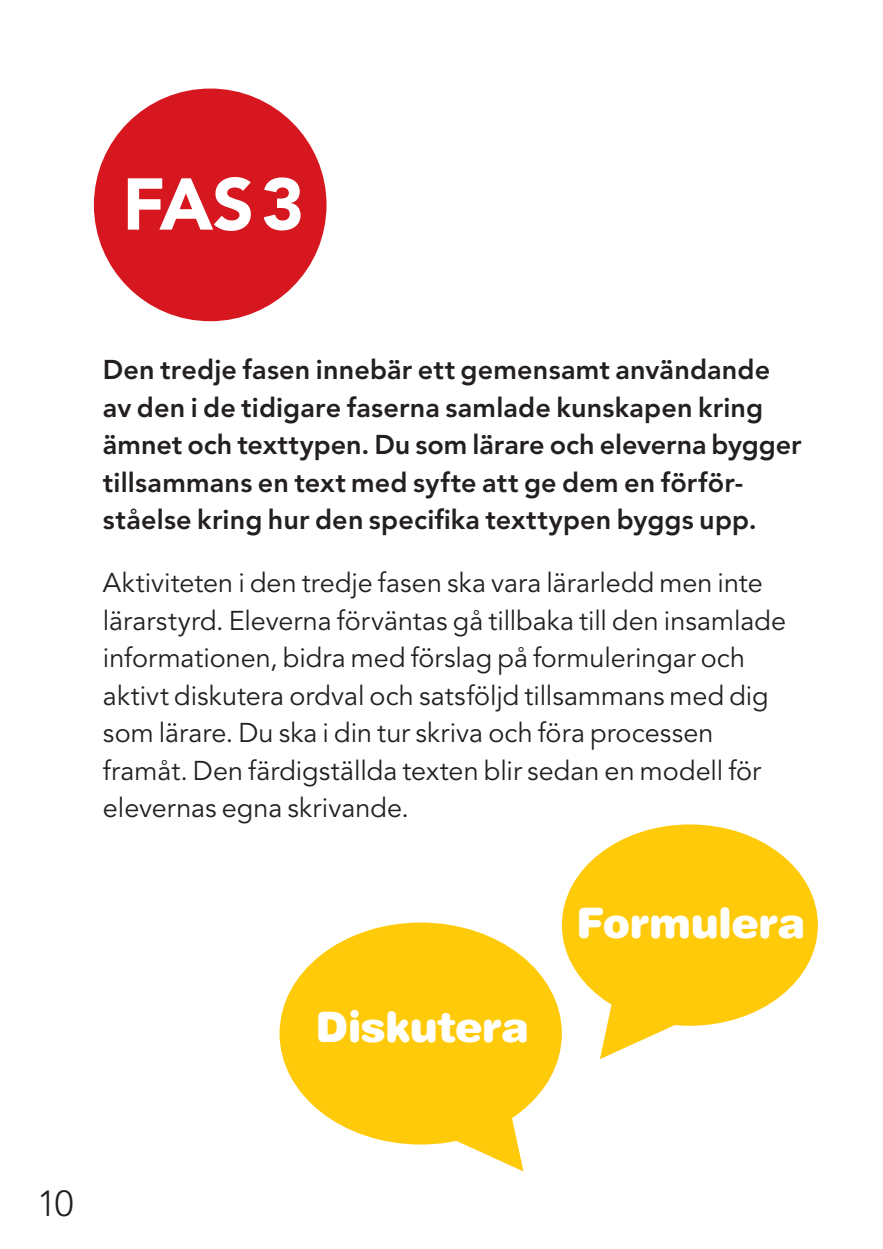
<style>
.page{position:relative;width:883px;height:1249px;background:#fff}
.page>*{position:absolute;margin:0;border:0;box-sizing:border-box;transform-origin:0 0}
.t1{font:900 72.3px "Avenir LT Std";color:#fff}
.t2{font:900 42px "Helvetica Rounded";letter-spacing:-.01em;color:#fff}
.t3{font:300 36px "Avenir LT Std";color:#231f20}
.t4{font:27px/37.5px "Avenir LT Std";color:#231f20}
.t5{font:800 27px/37.5px "Avenir LT Std";letter-spacing:.005em;color:#231f20}
</style>
<div class="page">
<div style="left:94px;top:89px;width:232px;height:232px;background:#d7171f;border-radius:50%"></div>
<div style="left:562px;top:824px;width:256px;height:201px;background:#feca0a;border-radius:50%"></div>
<div style="left:279px;top:922px;width:283px;height:222px;background:#feca0a;border-radius:50%"></div>
<svg style="left:431px;top:1110px;width:92px;height:61px"></svg>
<svg style="left:600px;top:996px;width:93px;height:63px"></svg>
<h1 class="t1" style="left:122px;top:161px;width:184px">FAS 3</h1>
<p class="t5" style="left:103px;top:351px;width:700px">Den tredje fasen innebär ett gemensamt användande av den i de tidigare faserna samlade kunskapen kring ämnet och texttypen. Du som lärare och eleverna bygger tillsammans en text med syfte att ge dem en förför&shy;ståelse kring hur den specifika texttypen byggs upp.</p>
<p class="t4" style="left:103px;top:565px;width:685px">Aktiviteten i den tredje fasen ska vara lärarledd men inte lärarstyrd. Eleverna förväntas gå tillbaka till den insamlade informationen, bidra med förslag på formuleringar och aktivt diskutera ordval och satsföljd tillsammans med dig som lärare. Du ska i din tur skriva och föra processen framåt. Den färdigställda texten blir sedan en modell för elevernas egna skrivande.</p>
<h2 class="t2" style="left:316px;top:1000px;width:215px">Diskutera</h2>
<h2 class="t2" style="left:576px;top:896px;width:231px">Formulera</h2>
<h3 class="t3" style="left:37px;top:1182px;width:38px">10</h3>
</div>
